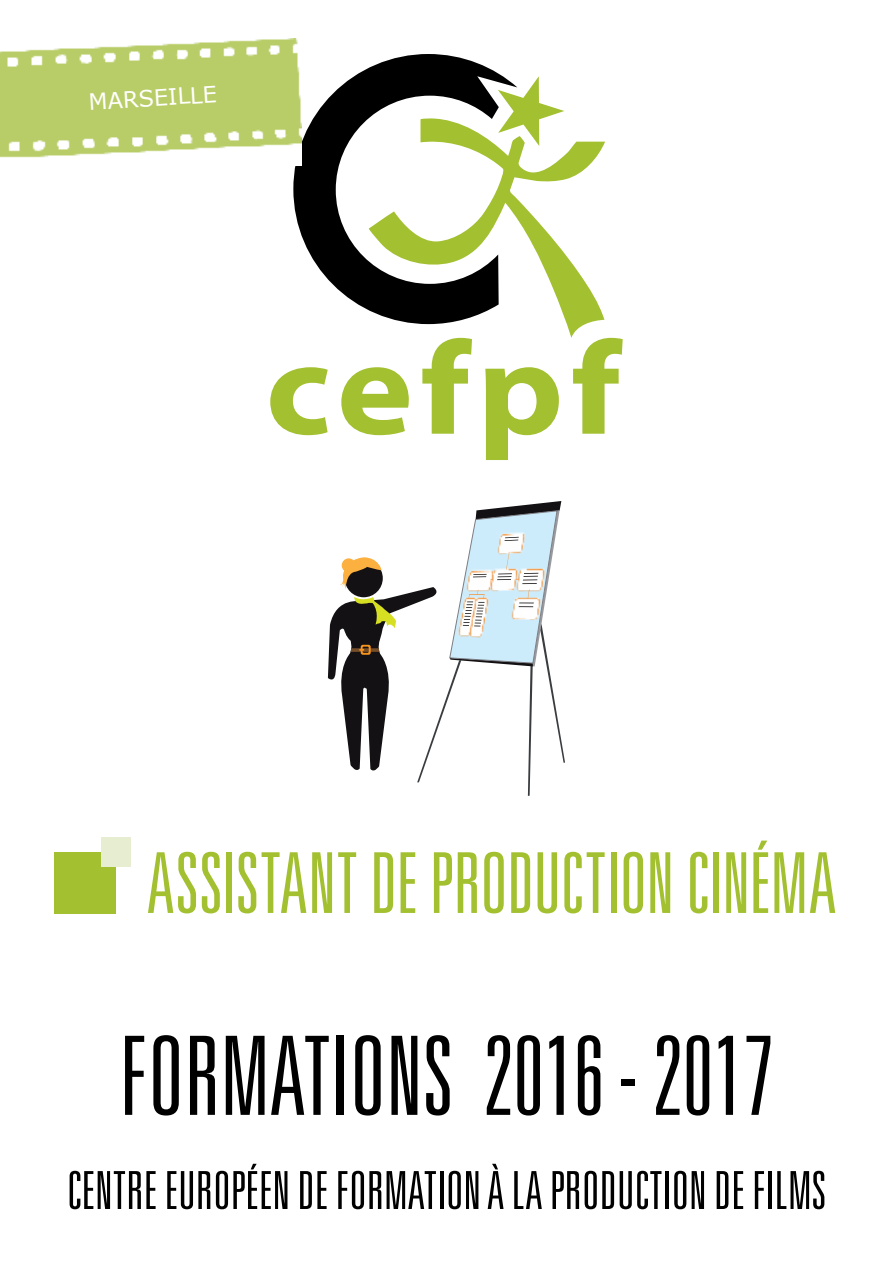
<style>
.page{position:relative;width:893px;height:1263px;background:#fff}
.page>*{position:absolute;margin:0;border:0;box-sizing:border-box;transform-origin:0 0}
.t1{font:300 ultra-condensed 109.5px "Univers LT Std";color:#000}
.t2{font:300 ultra-condensed 84px "Univers LT Std";letter-spacing:-.005em;color:#a2c02f}
.t3{font:300 ultra-condensed 52.5px "Univers LT Std";color:#000}
.t4{font:22.5px "Verdana";color:#fff}
</style>
<div class="page">
<svg style="left:293px;top:54px;width:209px;height:256px;fill:#000"></svg>
<svg style="left:368px;top:118px;width:237px;height:220px"></svg>
<svg style="left:270px;top:367px;width:58px;height:68px"></svg>
<svg style="left:341px;top:367px;width:68px;height:68px"></svg>
<svg style="left:422px;top:338px;width:50px;height:96px"></svg>
<svg style="left:485px;top:367px;width:74px;height:93px"></svg>
<svg style="left:573px;top:338px;width:50px;height:96px"></svg>
<svg style="left:498px;top:76px;width:66px;height:70px"></svg>
<img style="left:1px;top:38px;width:301px;height:127px">
<svg style="left:328px;top:501px;width:237px;height:295px"></svg>
<div style="left:54px;top:852px;width:61px;height:61px;background:#a2c02f"></div>
<div style="left:101px;top:837px;width:29px;height:29px;background:#e7edd0"></div>
<p class="t4" style="left:88px;top:86px;width:130px;rotate:-3deg">MARSEILLE</p>
<h2 class="t2" style="left:147px;top:839px;width:691px">ASSISTANT DE PRODUCTION CINÉMA</h2>
<h1 class="t1" style="left:119px;top:1019px;width:656px">FORMATIONS 2016 - 2017</h1>
<p class="t3" style="left:67px;top:1163px;width:761px">CENTRE EUROPÉEN DE FORMATION À LA PRODUCTION DE FILMS</p>
</div>
